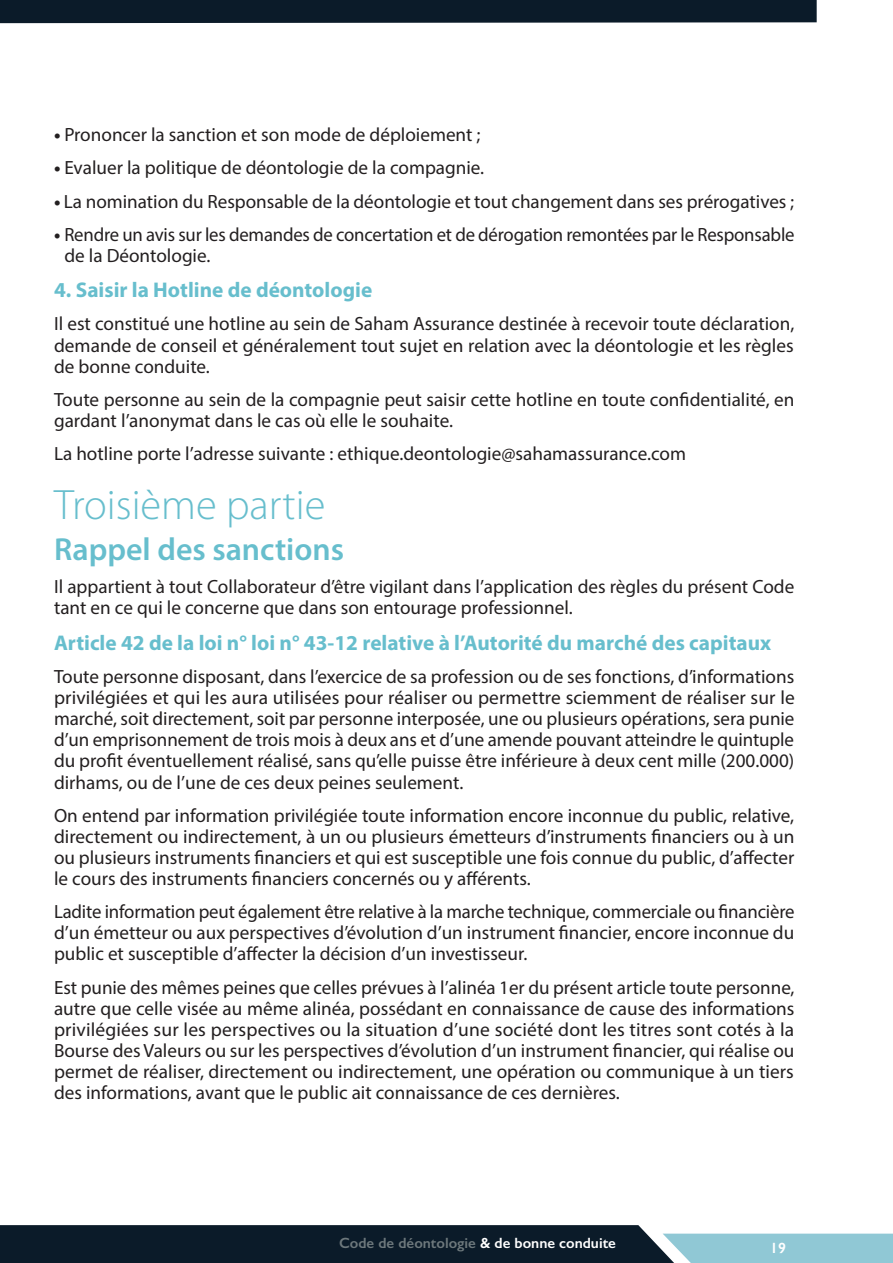
<style>
.page{position:relative;width:893px;height:1263px;background:#fff}
.page>*{position:absolute;margin:0;border:0;box-sizing:border-box;transform-origin:0 0}
.t1{font:300 42.6px "Myriad Pro";color:#67becd}
.t2{font:600 31.95px "Myriad Pro";color:#67becd}
.t3{font:700 21.3px "Myriad Pro";color:#67becd}
.t4{font:19.2px/21.1px "Myriad Pro";color:#231f20;text-align:justify}
.t5{font:600 14.85px "Gill Sans";color:#6d787c}
.t6{font:600 14.85px "Gill Sans";color:#fff}
.s1{font-weight:700}
.s2{color:#fff}
</style>
<div class="page">
<svg style="left:0;top:1225px;width:893px;height:38px"></svg>
<svg style="left:0;top:0;width:817px;height:24px"></svg>
<p class="t4" style="left:54px;top:124px;width:428px"><span class="s1">•</span> Prononcer la sanction et son mode de déploiement ;</p>
<p class="t4" style="left:54px;top:157px;width:432px"><span class="s1">•</span> Evaluer la politique de déontologie de la compagnie.</p>
<p class="t4" style="left:54px;top:190px;width:741px"><span class="s1">•</span> La nomination du Responsable de la déontologie et tout changement dans ses prérogatives ;</p>
<p class="t4" style="left:64px;top:223px;width:732px;text-indent:-10px"><span class="s1">•</span> Rendre un avis sur les demandes de concertation et de dérogation remontées par le Responsable de la Déontologie.</p>
<p class="t3" style="left:54px;top:276px;width:320px">4. Saisir la Hotline de déontologie</p>
<p class="t4" style="left:54px;top:313px;width:742px">Il est constitué une hotline au sein de Saham Assurance destinée à recevoir toute déclaration, demande de conseil et généralement tout sujet en relation avec la déontologie et les règles de bonne conduite.</p>
<p class="t4" style="left:54px;top:388px;width:742px">Toute personne au sein de la compagnie peut saisir cette hotline en toute confidentialité, en gardant l’anonymat dans le cas où elle le souhaite.</p>
<p class="t4" style="left:54px;top:443px;width:634px">La hotline porte l’adresse suivante : ethique.deontologie@sahamassurance.com</p>
<h1 class="t1" style="left:54px;top:479px;width:273px">Troisième partie</h1>
<h2 class="t2" style="left:54px;top:529px;width:292px">Rappel des sanctions</h2>
<p class="t4" style="left:54px;top:576px;width:742px">Il appartient à tout Collaborateur d’être vigilant dans l’application des règles du présent Code tant en ce qui le concerne que dans son entourage professionnel.</p>
<p class="t3" style="left:54px;top:629px;width:719px">Article 42 de la loi n° loi n° 43-12 relative à l’Autorité du marché des capitaux</p>
<p class="t4" style="left:54px;top:666px;width:742px">Toute personne disposant, dans l’exercice de sa profession ou de ses fonctions, d’informations privilégiées et qui les aura utilisées pour réaliser ou permettre sciemment de réaliser sur le marché, soit directement, soit par personne interposée, une ou plusieurs opérations, sera punie d’un emprisonnement de trois mois à deux ans et d’une amende pouvant atteindre le quintuple du profit éventuellement réalisé, sans qu’elle puisse être inférieure à deux cent mille (200.000) dirhams, ou de l’une de ces deux peines seulement.</p>
<p class="t4" style="left:54px;top:804px;width:742px">On entend par information privilégiée toute information encore inconnue du public, relative, directement ou indirectement, à un ou plusieurs émetteurs d’instruments financiers ou à un ou plusieurs instruments financiers et qui est susceptible une fois connue du public, d’affecter le cours des instruments financiers concernés ou y afférents.</p>
<p class="t4" style="left:54px;top:901px;width:742px">Ladite information peut également être relative à la marche technique, commerciale ou financière d’un émetteur ou aux perspectives d’évolution d’un instrument financier, encore inconnue du public et susceptible d’affecter la décision d’un investisseur.</p>
<p class="t4" style="left:54px;top:976px;width:742px">Est punie des mêmes peines que celles prévues à l’alinéa 1er du présent article toute personne, autre que celle visée au même alinéa, possédant en connaissance de cause des informations privilégiées sur les perspectives ou la situation d’une société dont les titres sont cotés à la Bourse des Valeurs ou sur les perspectives d’évolution d’un instrument financier, qui réalise ou permet de réaliser, directement ou indirectement, une opération ou communique à un tiers des informations, avant que le public ait connaissance de ces dernières.</p>
<p class="t5" style="left:339px;top:1234px;width:278px">Code de déontologie <span class="s2">&amp; de bonne conduite</span></p>
<p class="t6" style="left:770px;top:1239px;width:17px">19</p>
</div>
